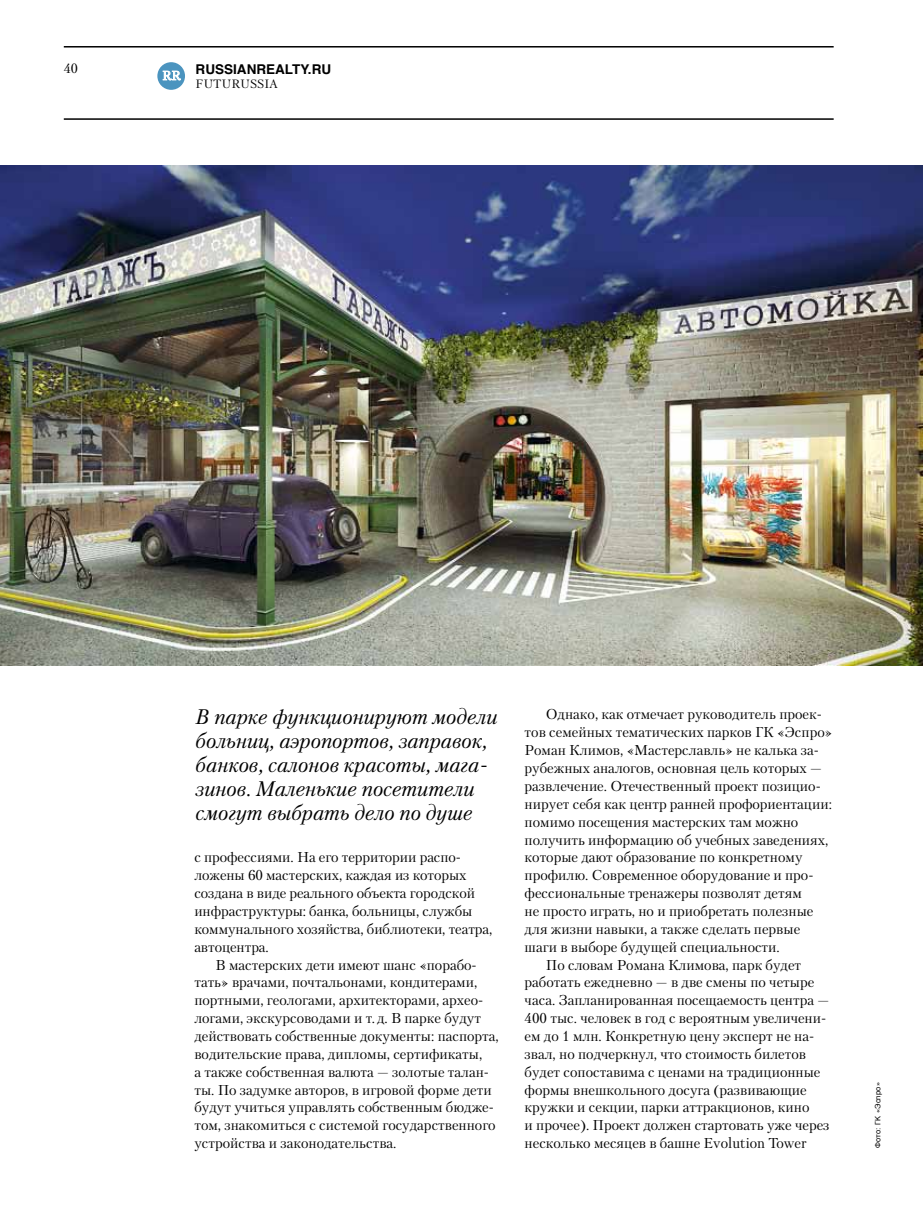
<style>
.page{position:relative;width:923px;height:1212px;background:#fff}
.page>*{position:absolute;margin:0;border:0;box-sizing:border-box;transform-origin:0 0}
.t1{font:italic 21px/24px "Petersburg TF";color:#000}
.t2{font:14.25px/17.9px "Petersburg TF";color:#000}
.t3{font:700 13.5px "Helvetica TF";color:#000}
.t4{font:13.5px "Petersburg TF";color:#000}
.t5{font:12.6px "Petersburg TF";color:#fff}
.t6{font:12px "Petersburg TF";color:#000}
.t7{font:7.5px "Helvetica TF";letter-spacing:.025em;color:#000}
</style>
<div class="page">
<hr style="left:64px;top:118px;width:769px;height:2px;background:#000">
<hr style="left:64px;top:46px;width:769px;height:2px;background:#000">
<div style="left:157px;top:62px;width:28px;height:28px;background:#4b94bf;border-radius:50%"></div>
<svg style="left:163px;top:71px;width:18px;height:9px"></svg>
<img style="left:0;top:166px;width:923px;height:500px">
<p class="t4" style="left:64px;top:60px;width:16px">40</p>
<p class="t3" style="left:196px;top:58px;width:137px">RUSSIANREALTY.RU</p>
<p class="t6" style="left:196px;top:77px;width:84px">Futurussia</p>
<p class="t5" style="left:162px;top:68px;width:10px">RR</p>
<h1 class="t1" style="left:196px;top:704px;width:303px">В парке функционируют модели больниц, аэропортов, заправок, банков, салонов красоты, мага&shy;зинов. Маленькие посетители смогут выбрать дело по душе</h1>
<p class="t2" style="left:194px;top:848px;width:299px">с профессиями. На его территории распо&shy;ложены 60 мастерских, каждая из которых создана в виде реального объекта городской инфраструктуры: банка, больницы, службы коммунального хозяйства, библиотеки, театра, автоцентра.</p>
<p class="t2" style="left:194px;top:955px;width:306px;text-indent:21px">В мастерских дети имеют шанс «порабо&shy;тать» врачами, почтальонами, кондитерами, портными, геологами, архитекторами, архео&shy;логами, экскурсоводами и т.д. В парке будут действовать собственные документы: паспорта, водительские права, дипломы, сертификаты,<br>а также собственная валюта — золотые талан&shy;ты. По задумке авторов, в игровой форме дети будут учиться управлять собственным бюдже&shy;том, знакомиться с системой государственного устройства и законодательства.</p>
<p class="t2" style="left:546px;top:705px;width:277px">Однако, как отмечает руководитель проек-</p>
<p class="t2" style="left:524px;top:723px;width:309px">тов семейных тематических парков ГК «Эспро»</p>
<p class="t2" style="left:524px;top:741px;width:296px">Роман Климов, «Мастерславль» не калька за-</p>
<p class="t2" style="left:524px;top:759px;width:299px">рубежных аналогов, основная цель которых —</p>
<p class="t2" style="left:524px;top:777px;width:298px">развлечение. Отечественный проект позицио-</p>
<p class="t2" style="left:524px;top:794px;width:309px">нирует себя как центр ранней профориентации:</p>
<p class="t2" style="left:524px;top:812px;width:275px">помимо посещения мастерских там можно</p>
<p class="t2" style="left:524px;top:830px;width:305px">получить информацию об учебных заведениях,</p>
<p class="t2" style="left:524px;top:848px;width:279px">которые дают образование по конкретному</p>
<p class="t2" style="left:524px;top:866px;width:290px">профилю. Современное оборудование и про-</p>
<p class="t2" style="left:524px;top:884px;width:279px">фессиональные тренажеры позволят детям</p>
<p class="t2" style="left:524px;top:902px;width:290px">не просто играть, но и приобретать полезные</p>
<p class="t2" style="left:524px;top:919px;width:277px">для жизни навыки, а также сделать первые</p>
<p class="t2" style="left:524px;top:937px;width:257px">шаги в выборе будущей специальности.</p>
<p class="t2" style="left:546px;top:955px;width:257px">По словам Романа Климова, парк будет</p>
<p class="t2" style="left:524px;top:973px;width:291px">работать ежедневно — в две смены по четыре</p>
<p class="t2" style="left:524px;top:991px;width:306px">часа. Запланированная посещаемость центра —</p>
<p class="t2" style="left:524px;top:1009px;width:303px">400 тыс. человек в год с вероятным увеличени-</p>
<p class="t2" style="left:524px;top:1027px;width:291px">ем до 1 млн. Конкретную цену эксперт не на-</p>
<p class="t2" style="left:524px;top:1044px;width:283px">звал, но подчеркнул, что стоимость билетов</p>
<p class="t2" style="left:524px;top:1062px;width:297px">будет сопоставима с ценами на традиционные</p>
<p class="t2" style="left:524px;top:1080px;width:283px">формы внешкольного досуга (развивающие</p>
<p class="t2" style="left:524px;top:1098px;width:286px">кружки и секции, парки аттракционов, кино</p>
<p class="t2" style="left:524px;top:1116px;width:306px">и прочее). Проект должен стартовать уже через</p>
<p class="t2" style="left:524px;top:1134px;width:283px">несколько месяцев в башне Evolution Tower</p>
<p class="t7" style="left:872px;top:1148px;width:67px;rotate:-90deg">Фото: ГК «Эспро»</p>
</div>
